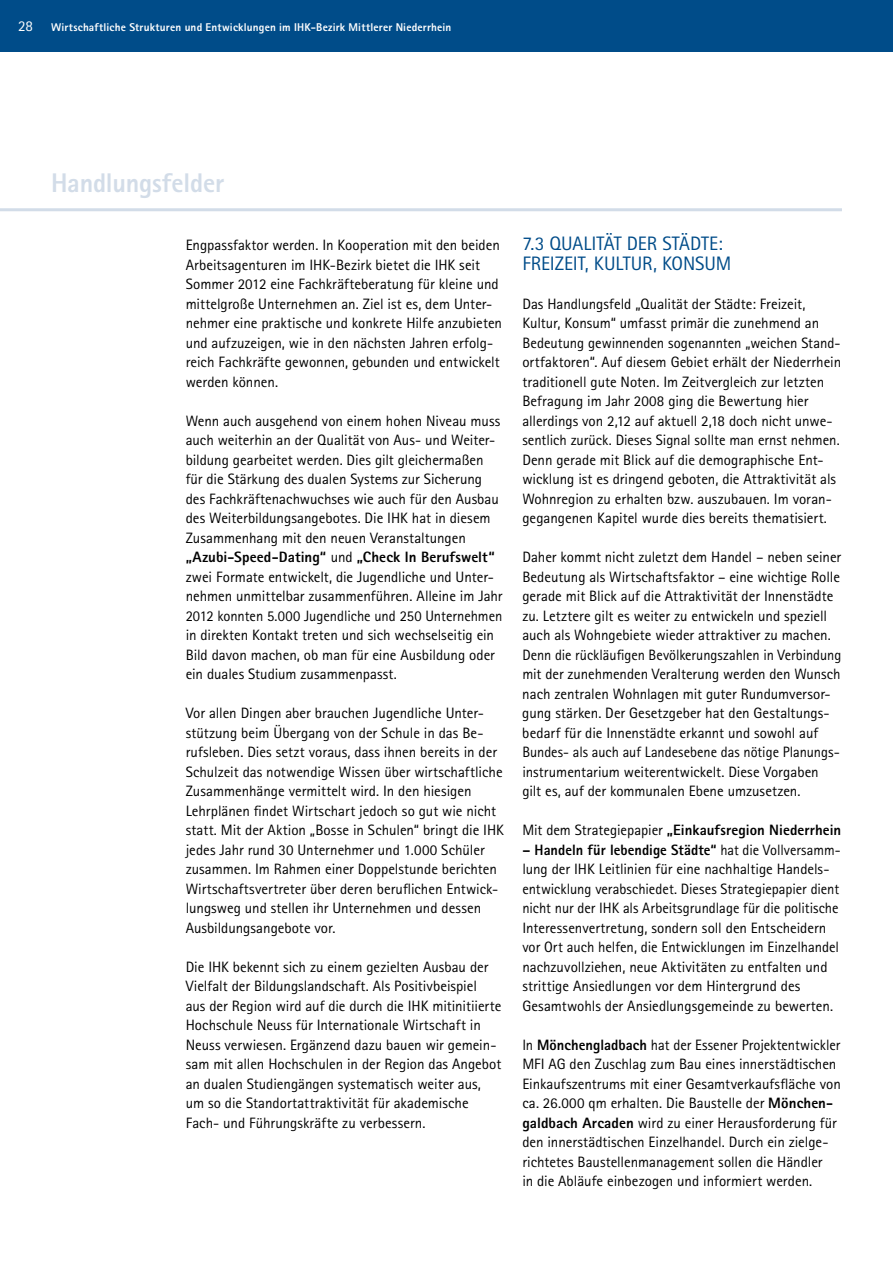
<style>
.page{position:relative;width:893px;height:1263px;background:#fff}
.page>*{position:absolute;margin:0;border:0;box-sizing:border-box;transform-origin:0 0}
.t1{font:800 27px "Rotis Sans Serif Pro";letter-spacing:-.005em;color:#d2dce8}
.t2{font:19.5px/19.5px "Rotis Sans Serif Pro";letter-spacing:-.01em;color:#004c89}
.t3{font:15px/19.5px "Rotis Sans Serif Pro";letter-spacing:-.005em;color:#000}
.t4{font:15px/19.5px "Rotis Sans Serif Pro";letter-spacing:-.005em;color:#000;scale:.96 1}
.t5{font:800 15px "Rotis Sans Serif Pro";color:#000}
.t6{font:800 11.25px "Rotis Sans Serif Pro";letter-spacing:.015em;color:#fff}
.s1{font-weight:400;font-size:15px}
.s2{font-weight:800}
.s3{font-weight:400}
</style>
<div class="page">
<div style="left:0;top:0;width:893px;height:51px;background:#004c89"></div>
<hr style="left:0;top:208px;width:842px;height:3px;background:#d2dce8">
<p class="t6" style="left:18px;top:20px;width:435px"><span class="s1">28</span> Wirtschaftliche Strukturen und Entwicklungen im IHK-Bezirk Mittlerer Niederrhein</p>
<h1 class="t1" style="left:51px;top:165px;width:175px">Handlungsfelder</h1>
<p class="t3" style="left:186px;top:236px;width:318px">Engpassfaktor werden. In Kooperation mit den beiden Arbeitsagenturen im IHK-Bezirk bietet die IHK seit Sommer 2012 eine Fachkräfteberatung für kleine und mittelgroße Unternehmen an. Ziel ist es, dem Unter&shy;nehmer eine praktische und konkrete Hilfe anzubieten und aufzuzeigen, wie in den nächsten Jahren erfolg&shy;reich Fachkräfte gewonnen, gebunden und entwickelt werden können.</p>
<p class="t3" style="left:186px;top:411px;width:318px">Wenn auch ausgehend von einem hohen Niveau muss auch weiterhin an der Qualität von Aus- und Weiter&shy;bildung gearbeitet werden. Dies gilt gleichermaßen für die Stärkung des dualen Systems zur Sicherung des Fachkräftenachwuchses wie auch für den Ausbau des Weiterbildungsangebotes. Die IHK hat in diesem Zusammenhang mit den neuen Veranstaltungen <span class="s2">„Azubi-Speed-Dating“</span> und <span class="s2">„Check In Berufswelt“ </span>zwei Formate entwickelt, die Jugendliche und Unter&shy;nehmen unmittelbar zusammenführen. Alleine im Jahr 2012 konnten 5.000 Jugendliche und 250 Unternehmen in direkten Kontakt treten und sich wechselseitig ein Bild davon machen, ob man für eine Ausbildung oder ein duales Studium zusammenpasst.</p>
<p class="t3" style="left:186px;top:704px;width:320px">Vor allen Dingen aber brauchen Jugendliche Unter&shy;stützung beim Übergang von der Schule in das Be&shy;rufsleben. Dies setzt voraus, dass ihnen bereits in der Schulzeit das notwendige Wissen über wirtschaftliche Zusammenhänge vermittelt wird. In den hiesigen Lehrplänen findet Wirtschart jedoch so gut wie nicht statt. Mit der Aktion „Bosse in Schulen“ bringt die IHK jedes Jahr rund 30 Unternehmer und 1.000 Schüler zusammen. Im Rahmen einer Doppelstunde berichten Wirtschaftsvertreter über deren beruflichen Entwick&shy;lungsweg und stellen ihr Unternehmen und dessen Ausbildungsangebote vor.</p>
<p class="t3" style="left:186px;top:957px;width:317px">Die IHK bekennt sich zu einem gezielten Ausbau der Vielfalt der Bildungslandschaft. Als Positivbeispiel<br>aus der Region wird auf die durch die IHK mitinitiierte Hochschule Neuss für Internationale Wirtschaft in Neuss verwiesen. Ergänzend dazu bauen wir gemein&shy;sam mit allen Hochschulen in der Region das Angebot an dualen Studiengängen systematisch weiter aus, um so die Standortattraktivität für akademische Fach- und Führungskräfte zu verbessern.</p>
<h2 class="t2" style="left:522px;top:234px;width:202px;text-indent:74px">tät der Städte:<br>Freizeit, Kultur, Konsum</h2>
<p class="t3" style="left:522px;top:294px;width:320px">Das Handlungsfeld „Qualität der Städte: Freizeit, Kultur, Konsum“ umfasst primär die zunehmend an Bedeutung gewinnenden sogenannten „weichen Stand&shy;ortfaktoren“. Auf diesem Gebiet erhält der Niederrhein traditionell gute Noten. Im Zeitvergleich zur letzten Befragung im Jahr 2008 ging die Bewertung hier allerdings von 2,12 auf aktuell 2,18 doch nicht unwe&shy;sentlich zurück. Dieses Signal sollte man ernst nehmen.<br>Denn gerade mit Blick auf die demographische Ent&shy;wicklung ist es dringend geboten, die Attraktivität als Wohnregion zu erhalten bzw. auszubauen. Im voran&shy;gegangenen Kapitel wurde dies bereits thematisiert.</p>
<p class="t3" style="left:522px;top:548px;width:321px">Daher kommt nicht zuletzt dem Handel – neben seiner Bedeutung als Wirtschaftsfaktor – eine wichtige Rolle gerade mit Blick auf die Attraktivität der Innenstädte zu. Letztere gilt es weiter zu entwickeln und speziell auch als Wohngebiete wieder attraktiver zu machen.<br>Denn die rückläufigen Bevölkerungszahlen in Verbindung mit der zunehmenden Veralterung werden den Wunsch nach zentralen Wohnlagen mit guter Rundumversor&shy;gung stärken. Der Gesetzgeber hat den Gestaltungs&shy;bedarf für die Innenstädte erkannt und sowohl auf Bundes- als auch auf Landesebene das nötige Planungs&shy;instrumentarium weiterentwickelt. Diese Vorgaben gilt es, auf der kommunalen Ebene umzusetzen.</p>
<p class="t5" style="left:522px;top:821px;width:320px"><span class="s3">Mit dem Strategiepapier</span> „Einkaufsregion Niederrhein</p>
<p class="t4" style="left:522px;top:840px;width:333px"><span class="s2">– Handeln für lebendige Städte“</span> hat die Vollversamm&shy;lung der IHK Leitlinien für eine nachhaltige Handels&shy;entwicklung verabschiedet. Dieses Strategiepapier dient nicht nur der IHK als Arbeitsgrundlage für die politische Interessenvertretung, sondern soll den Entscheidern vor Ort auch helfen, die Entwicklungen im Einzelhandel nachzuvollziehen, neue Aktivitäten zu entfalten und strittige Ansiedlungen vor dem Hintergrund des Gesamtwohls der Ansiedlungsgemeinde zu bewerten.</p>
<p class="t3" style="left:522px;top:1035px;width:320px">In <span class="s2">Mönchengladbach</span> hat der Essener Projektentwickler MFI AG den Zuschlag zum Bau eines innerstädtischen Einkaufszentrums mit einer Gesamtverkaufsfläche von ca. 26.000 qm erhalten. Die Baustelle der <span class="s2">Mönchen&shy;galdbach Arcaden</span> wird zu einer Herausforderung für den innerstädtischen Einzelhandel. Durch ein zielge&shy;richtetes Baustellenmanagement sollen die Händler<br>in die Abläufe einbezogen und informiert werden.</p>
<h2 class="t2" style="left:522px;top:234px;width:48px">7.3 Quali</h2>
</div>
